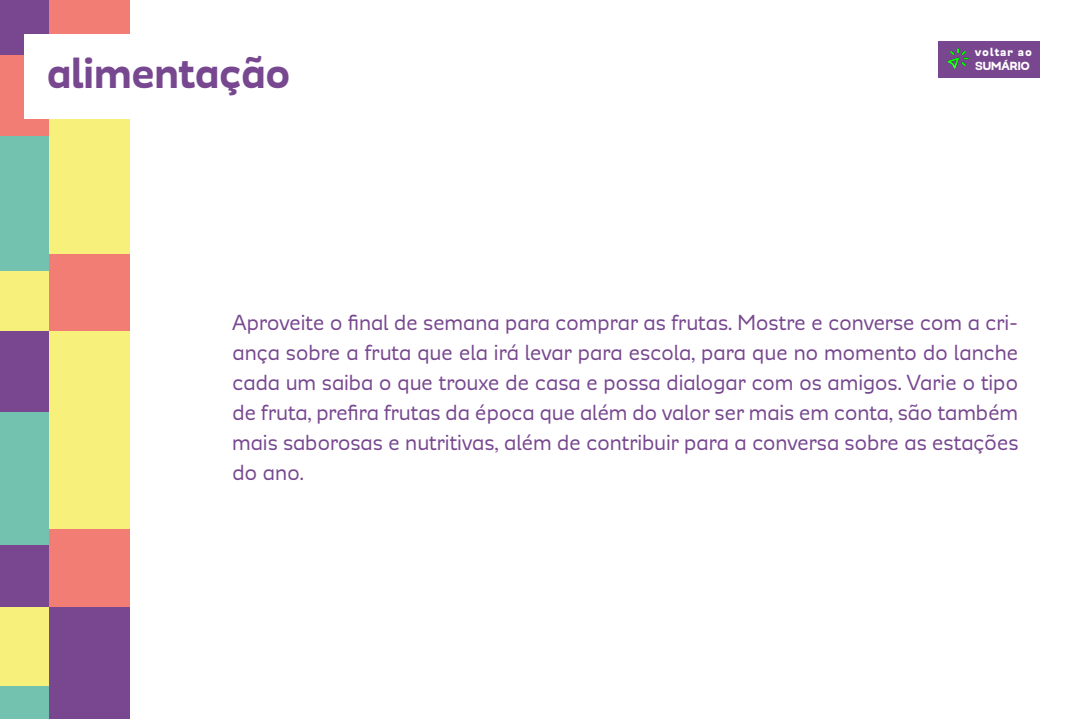
<style>
.page{position:relative;width:1080px;height:720px;background:#fff}
.page>*{position:absolute;margin:0;border:0;box-sizing:border-box;transform-origin:0 0}
.t1{font:800 50px "Modernica";letter-spacing:-.01em;color:#77478f}
.t2{font:25px/30px "Modernica";letter-spacing:-.01em;color:#77478f;text-align:justify}
.t3{font:900 13.5px/14px "Modernica";letter-spacing:.04em;color:#fff}
</style>
<div class="page">
<div style="left:49px;top:55px;width:81px;height:199px;background:#f7f07a"></div>
<div style="left:49px;top:0;width:81px;height:55px;background:#f27d75"></div>
<div style="left:0;top:135px;width:49px;height:136px;background:#73c2b0"></div>
<div style="left:0;top:0;width:49px;height:55px;background:#78478f"></div>
<div style="left:0;top:55px;width:49px;height:80px;background:#f27d75"></div>
<div style="left:49px;top:254px;width:81px;height:77px;background:#f27d75"></div>
<div style="left:0;top:271px;width:49px;height:60px;background:#f7f07a"></div>
<div style="left:49px;top:331px;width:81px;height:199px;background:#f7f07a"></div>
<div style="left:0;top:331px;width:49px;height:82px;background:#78478f"></div>
<div style="left:0;top:413px;width:49px;height:133px;background:#73c2b0"></div>
<div style="left:49px;top:530px;width:81px;height:77px;background:#f27d75"></div>
<div style="left:0;top:546px;width:49px;height:61px;background:#78478f"></div>
<div style="left:0;top:607px;width:49px;height:79px;background:#f7f07a"></div>
<div style="left:0;top:686px;width:49px;height:33px;background:#73c2b0"></div>
<div style="left:49px;top:607px;width:81px;height:112px;background:#78478f"></div>
<div style="left:24px;top:34px;width:172px;height:84px;background:#fff"></div>
<div style="left:939px;top:41px;width:101px;height:37px;background:#78478f"></div>
<svg style="left:938px;top:41px;width:31px;height:30px"></svg>
<h1 class="t1" style="left:47px;top:50px;width:246px">alimentação</h1>
<p class="t3" style="left:975px;top:45px;width:59px">voltar ao<br>SUMÁRIO</p>
<p class="t2" style="left:232px;top:309px;width:788px">Aproveite o final de semana para comprar as frutas. Mostre e converse com a cri&shy;ança sobre a fruta que ela irá levar para escola, para que no momento do lanche cada um saiba o que trouxe de casa e possa dialogar com os amigos. Varie o tipo de fruta, prefira frutas da época que além do valor ser mais em conta, são também mais saborosas e nutritivas, além de contribuir para a conversa sobre as estações do ano.</p>
</div>
